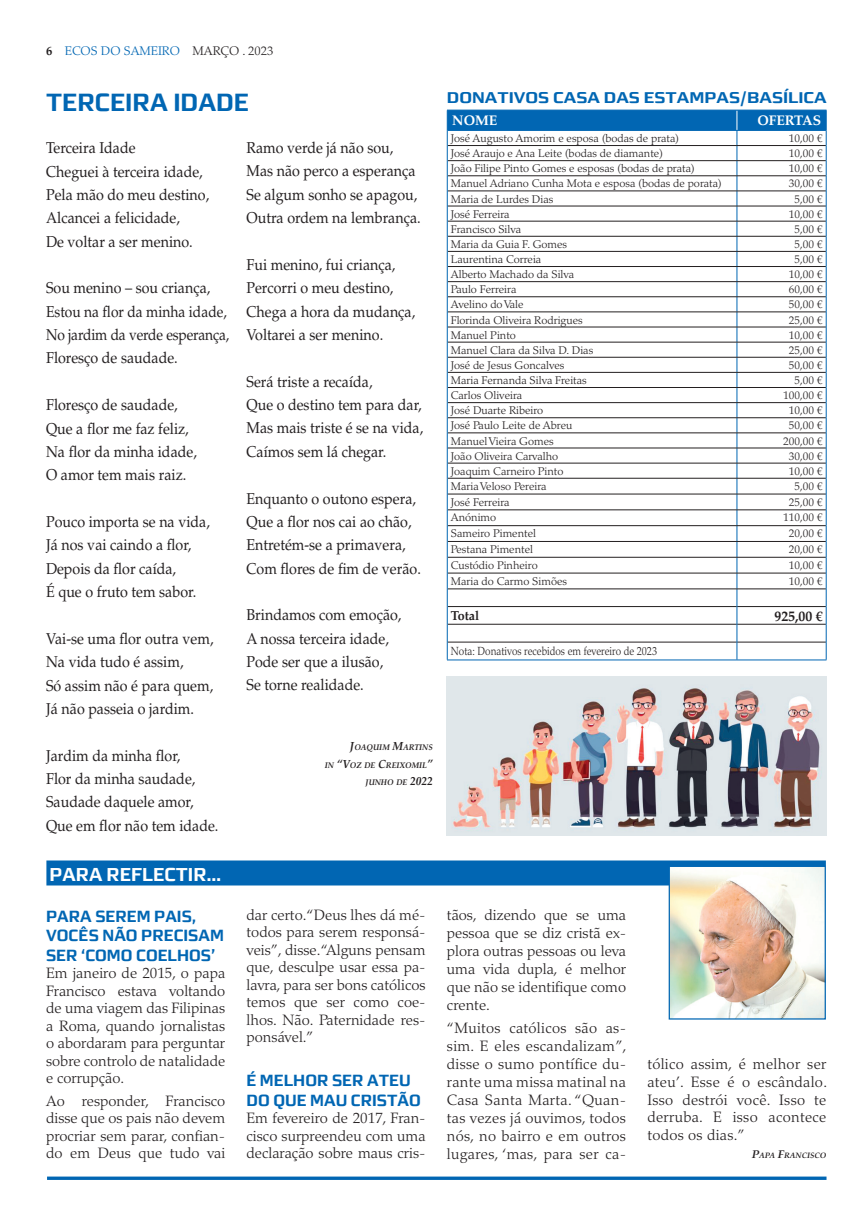
<style>
.page{position:relative;width:862px;height:1226px;background:#fff}
.page>*{position:absolute;margin:0;border:0;box-sizing:border-box;transform-origin:0 0}
.t1{font:700 25px "Morgan Sans";color:#0166b3}
.t2{font:700 18.75px "Morgan Sans";color:#fff}
.t3{font:700 16.25px/19.5px "Morgan Sans";color:#0166b3}
.t4{font:15.75px/23.4px "Palatino LT Std";color:#231f20;scale:.91 1}
.t5{font:700 15.62px "Morgan Sans";color:#0166b3;scale:1.13 1}
.t6{font:300 15px/17.5px "Palatino LT Std";color:#231f20;text-align:justify}
.t7{font:700 14.38px "Palatino LT Std";color:#231f20;scale:.96 1}
.t8{font:700 14px "Palatino LT Std";color:#fff}
.t9{font:700 13.12px "Palatino LT Std";color:#231f20;scale:.96 1}
.t10{font:300 12.5px "Palatino LT Std";color:#0166b3}
.t11{font:300 11.75px "Palatino LT Std";color:#231f20;scale:.86 1}
.t12{font:300 11.12px "Palatino LT Std";color:#231f20}
.t13{font:italic 700 8.25px/17.9px "Palatino LT Std";color:#231f20;text-align:right;scale:.95 1}
.t14{font:italic 700 7.88px "Palatino LT Std";color:#231f20}
.s1{font-weight:700;color:#231f20}
.s2{color:#231f20}
.s3{font-size:11.75px}
.s4{font-size:11.25px}
</style>
<div class="page">
<hr style="left:446px;top:660px;width:290px;height:1px;background:#0166b3">
<hr style="left:736px;top:660px;width:90px;height:1px;background:#0166b3">
<svg style="left:446px;top:110px;width:380px;height:550px"></svg>
<img style="left:446px;top:677px;width:380px;height:158px">
<div style="left:46px;top:860px;width:779px;height:25px;background:#0166b3"></div>
<hr style="left:47px;top:1177px;width:779px;height:3px;background:#0166b3">
<img style="left:670px;top:868px;width:153px;height:150px">
<div style="left:668px;top:866px;width:157px;height:154px;border:1px solid #0166b3"></div>
<p class="t10" style="left:46px;top:44px;width:228px"><span class="s1">6</span> ECOS DO SAMEIRO <span class="s2">MARÇO . 2023</span></p>
<h1 class="t1" style="left:46px;top:88px;width:204px">TERCEIRA IDADE</h1>
<p class="t5" style="left:446px;top:89px;width:337px">DONATIVOS CASA DAS ESTAMPAS/BASÍLICA</p>
<p class="t8" style="left:452px;top:112px;width:47px">NOME</p>
<p class="t8" style="left:757px;top:112px;width:65px">OFERTAS</p>
<p class="t12" style="left:450px;top:132px;width:230px">José Augusto Amorim e esposa (bodas de prata)</p>
<p class="t12" style="left:788px;top:132px;width:35px">10,00 €</p>
<p class="t12" style="left:450px;top:147px;width:214px">José Araujo e Ana Leite (bodas de diamante)</p>
<p class="t12" style="left:788px;top:147px;width:35px">10,00 €</p>
<p class="t12" style="left:450px;top:162px;width:245px">João Filipe Pinto Gomes e esposas (bodas de prata)</p>
<p class="t12" style="left:788px;top:162px;width:35px">10,00 €</p>
<p class="t12" style="left:450px;top:177px;width:272px">Manuel Adriano Cunha Mota e esposa (bodas de porata)</p>
<p class="t12" style="left:788px;top:177px;width:35px">30,00 €</p>
<p class="t12" style="left:450px;top:192px;width:104px">Maria de Lurdes Dias</p>
<p class="t12" style="left:794px;top:192px;width:30px">5,00 €</p>
<p class="t12" style="left:450px;top:207px;width:60px">José Ferreira</p>
<p class="t12" style="left:788px;top:207px;width:35px">10,00 €</p>
<p class="t12" style="left:450px;top:223px;width:72px">Francisco Silva</p>
<p class="t12" style="left:794px;top:223px;width:30px">5,00 €</p>
<p class="t12" style="left:450px;top:238px;width:118px">Maria da Guia F. Gomes</p>
<p class="t12" style="left:794px;top:238px;width:30px">5,00 €</p>
<p class="t12" style="left:450px;top:253px;width:92px">Laurentina Correia</p>
<p class="t12" style="left:794px;top:253px;width:30px">5,00 €</p>
<p class="t12" style="left:450px;top:268px;width:125px">Alberto Machado da Silva</p>
<p class="t12" style="left:788px;top:268px;width:35px">10,00 €</p>
<p class="t12" style="left:450px;top:283px;width:67px">Paulo Ferreira</p>
<p class="t12" style="left:788px;top:283px;width:35px">60,00 €</p>
<p class="t12" style="left:450px;top:298px;width:74px">Avelino do Vale</p>
<p class="t12" style="left:788px;top:298px;width:35px">50,00 €</p>
<p class="t12" style="left:450px;top:313px;width:133px">Florinda Oliveira Rodrigues</p>
<p class="t12" style="left:788px;top:313px;width:35px">25,00 €</p>
<p class="t12" style="left:450px;top:328px;width:67px">Manuel Pinto</p>
<p class="t12" style="left:788px;top:328px;width:35px">10,00 €</p>
<p class="t12" style="left:450px;top:344px;width:144px">Manuel Clara da Silva D. Dias</p>
<p class="t12" style="left:788px;top:344px;width:35px">25,00 €</p>
<p class="t12" style="left:450px;top:359px;width:115px">José de Jesus Goncalves</p>
<p class="t12" style="left:788px;top:359px;width:35px">50,00 €</p>
<p class="t12" style="left:450px;top:374px;width:137px">Maria Fernanda Silva Freitas</p>
<p class="t12" style="left:794px;top:374px;width:30px">5,00 €</p>
<p class="t12" style="left:450px;top:389px;width:73px">Carlos Oliveira</p>
<p class="t12" style="left:782px;top:389px;width:41px">100,00 €</p>
<p class="t12" style="left:450px;top:404px;width:94px">José Duarte Ribeiro</p>
<p class="t12" style="left:788px;top:404px;width:35px">10,00 €</p>
<p class="t12" style="left:450px;top:419px;width:123px">José Paulo Leite de Abreu</p>
<p class="t12" style="left:788px;top:419px;width:35px">50,00 €</p>
<p class="t12" style="left:450px;top:434px;width:104px">Manuel Vieira Gomes</p>
<p class="t12" style="left:782px;top:434px;width:41px">200,00 €</p>
<p class="t12" style="left:450px;top:449px;width:109px">João Oliveira Carvalho</p>
<p class="t12" style="left:788px;top:449px;width:35px">30,00 €</p>
<p class="t12" style="left:450px;top:465px;width:114px">Joaquim Carneiro Pinto</p>
<p class="t12" style="left:788px;top:465px;width:35px">10,00 €</p>
<p class="t12" style="left:450px;top:480px;width:97px">Maria Veloso Pereira</p>
<p class="t12" style="left:794px;top:480px;width:30px">5,00 €</p>
<p class="t12" style="left:450px;top:495px;width:60px">José Ferreira</p>
<p class="t12" style="left:788px;top:495px;width:35px">25,00 €</p>
<p class="t12" style="left:450px;top:511px;width:47px">Anónimo</p>
<p class="t12" style="left:782px;top:511px;width:41px">110,00 €</p>
<p class="t12" style="left:450px;top:527px;width:87px">Sameiro Pimentel</p>
<p class="t12" style="left:788px;top:527px;width:35px">20,00 €</p>
<p class="t12" style="left:450px;top:543px;width:84px">Pestana Pimentel</p>
<p class="t12" style="left:788px;top:543px;width:35px">20,00 €</p>
<p class="t12" style="left:450px;top:559px;width:88px">Custódio Pinheiro</p>
<p class="t12" style="left:788px;top:559px;width:35px">10,00 €</p>
<p class="t12" style="left:450px;top:574px;width:118px">Maria do Carmo Simões</p>
<p class="t12" style="left:788px;top:574px;width:35px">10,00 €</p>
<p class="t9" style="left:450px;top:608px;width:31px">Total</p>
<p class="t7" style="left:774px;top:607px;width:52px">925,00 €</p>
<p class="t11" style="left:450px;top:645px;width:241px">Nota: Donativos recebidos em fevereiro de 2023</p>
<p class="t4" style="left:246px;top:136px;width:193px">Ramo verde já não sou,<br>Mas não perco a esperança<br>Se algum sonho se apagou,<br>Outra ordem na lembrança.</p>
<p class="t4" style="left:246px;top:253px;width:187px">Fui menino, fui criança,<br>Percorri o meu destino,<br>Chega a hora da mudança,<br>Voltarei a ser menino.</p>
<p class="t4" style="left:246px;top:370px;width:196px">Será triste a recaída,<br>Que o destino tem para dar,<br>Mas mais triste é se na vida,<br>Caímos sem lá chegar.</p>
<p class="t4" style="left:246px;top:487px;width:193px">Enquanto o outono espera,<br>Que a flor nos cai ao chão,<br>Entretém-se a primavera,<br>Com flores de fim de verão.</p>
<p class="t4" style="left:246px;top:604px;width:172px">Brindamos com emoção,<br>A nossa terceira idade,<br>Pode ser que a ilusão,<br>Se torne realidade.</p>
<p class="t4" style="left:46px;top:136px;width:181px">Terceira Idade<br>Cheguei à terceira idade,<br>Pela mão do meu destino,<br>Alcancei a felicidade,<br>De voltar a ser menino.</p>
<p class="t4" style="left:46px;top:277px;width:203px">Sou menino – sou criança,<br>Estou na flor da minha idade,<br>No jardim da verde esperança,<br>Floresço de saudade.</p>
<p class="t4" style="left:46px;top:393px;width:167px">Floresço de saudade,<br>Que a flor me faz feliz,<br>Na flor da minha idade,<br>O amor tem mais raiz.</p>
<p class="t4" style="left:46px;top:510px;width:181px">Pouco importa se na vida,<br>Já nos vai caindo a flor,<br>Depois da flor caída,<br>É que o fruto tem sabor.</p>
<p class="t4" style="left:46px;top:627px;width:185px">Vai-se uma flor outra vem,<br>Na vida tudo é assim,<br>Só assim não é para quem,<br>Já não passeia o jardim.</p>
<p class="t4" style="left:46px;top:744px;width:191px">Jardim da minha flor,<br>Flor da minha saudade,<br>Saudade daquele amor,<br>Que em flor não tem idade.</p>
<p class="t13" style="left:324px;top:738px;width:115px"><span class="s3">J</span>OAQUIM <span class="s3">M</span>ARTINS<br>IN <span class="s3">“V</span>OZ DE <span class="s3">C</span>REIXOMIL<span class="s3">”<br></span>JUNHO DE <span class="s3">2022</span></p>
<p class="t2" style="left:50px;top:863px;width:173px">PARA REFLECTIR…</p>
<p class="t3" style="left:46px;top:906px;width:179px">PARA SEREM PAIS,<br>VOCÊS NÃO PRECISAM<br>SER ‘COMO COELHOS’</p>
<p class="t6" style="left:46px;top:965px;width:180px">Em janeiro de 2015, o papa Francisco estava voltando de uma viagem das Filipinas a Roma, quando jornalistas o abordaram para perguntar sobre controlo de natalidade e corrupção.</p>
<p class="t6" style="left:46px;top:1092px;width:180px">Ao responder, Francisco disse que os pais não devem procriar sem parar, confian&shy;do em Deus que tudo vai</p>
<p class="t6" style="left:246px;top:906px;width:180px">dar certo. “Deus lhes dá mé&shy;todos para serem responsá&shy;veis”, disse. “Alguns pensam que, desculpe usar essa pa&shy;lavra, para ser bons católicos temos que ser como coe&shy;lhos. Não. Paternidade res&shy;ponsável.”</p>
<p class="t3" style="left:246px;top:1071px;width:176px">É MELHOR SER ATEU<br>DO QUE MAU CRISTÃO</p>
<p class="t6" style="left:246px;top:1110px;width:180px">Em fevereiro de 2017, Fran&shy;cisco surpreendeu com uma declaração sobre maus cris-</p>
<p class="t6" style="left:446px;top:906px;width:180px;line-height:18px">tãos, dizendo que se uma pessoa que se diz cristã ex&shy;plora outras pessoas ou leva uma vida dupla, é melhor que não se identifique como crente.</p>
<p class="t6" style="left:446px;top:1019px;width:181px;line-height:18px">“Muitos católicos são as&shy;sim. E eles escandalizam”, disse o sumo pontífice du&shy;rante uma missa matinal na Casa Santa Marta. “Quan&shy;tas vezes já ouvimos, todos nós, no bairro e em outros lugares, ‘mas, para ser ca-</p>
<p class="t6" style="left:647px;top:1056px;width:181px">tólico assim, é melhor ser ateu’. Esse é o escândalo.<br>Isso destrói você. Isso te derruba. E isso acontece todos os dias.”</p>
<p class="t14" style="left:751px;top:1151px;width:76px"><span class="s4">P</span>APA <span class="s4">F</span>RANCISCO</p>
</div>
